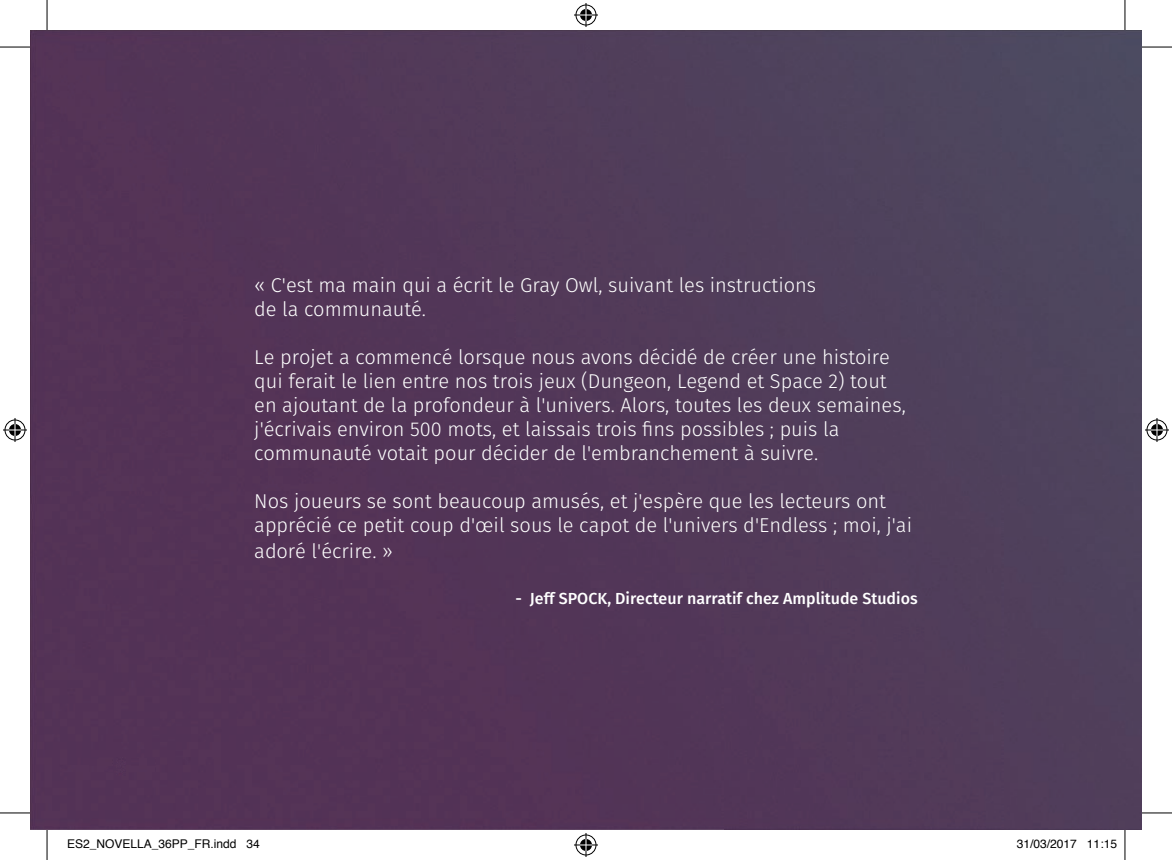
<style>
.page{position:relative;width:1172px;height:860px;background:#fff}
.page>*{position:absolute;margin:0;border:0;box-sizing:border-box;transform-origin:0 0}
.t1{font:300 20px/24px "Fira Sans";color:#fff}
.t2{font:500 16px "Fira Sans";color:#fff}
.t3{font:12px "Helvetica";color:#000}
</style>
<div class="page">
<img style="left:30px;top:30px;width:1111px;height:799px">
<img style="left:90px;top:759px;width:22px;height:12px">
<img style="left:116px;top:757px;width:9px;height:18px">
<img style="left:132px;top:758px;width:24px;height:13px">
<hr style="left:0;top:47px;width:30px;height:1px;background:#000">
<hr style="left:1141px;top:47px;width:30px;height:1px;background:#000">
<hr style="left:0;top:812px;width:30px;height:1px;background:#000">
<hr style="left:1141px;top:812px;width:30px;height:1px;background:#000">
<hr style="left:47px;top:0;width:1px;height:30px;background:#000">
<hr style="left:47px;top:829px;width:1px;height:30px;background:#000">
<hr style="left:1124px;top:0;width:1px;height:30px;background:#000">
<hr style="left:1124px;top:829px;width:1px;height:30px;background:#000">
<svg style="left:574px;top:3px;width:24px;height:24px"></svg>
<svg style="left:574px;top:833px;width:24px;height:23px"></svg>
<svg style="left:3px;top:418px;width:24px;height:24px"></svg>
<svg style="left:1145px;top:418px;width:23px;height:24px"></svg>
<p class="t1" style="left:254px;top:273px;width:563px">« C'est ma main qui a écrit le Gray Owl, suivant les instructions de la communauté.</p>
<p class="t1" style="left:254px;top:345px;width:653px">Le projet a commencé lorsque nous avons décidé de créer une histoire qui ferait le lien entre nos trois jeux (Dungeon, Legend et Space 2) tout en ajoutant de la profondeur à l'univers. Alors, toutes les deux semaines, j'écrivais environ 500 mots, et laissais trois fins possibles ; puis la communauté votait pour décider de l'embranchement à suivre.</p>
<p class="t1" style="left:254px;top:489px;width:659px">Nos joueurs se sont beaucoup amusés, et j'espère que les lecteurs ont apprécié ce petit coup d'œil sous le capot de l'univers d'Endless ; moi, j'ai</p>
<p class="t1" style="left:254px;top:539px;width:140px">adoré l'écrire. »</p>
<p class="t2" style="left:515px;top:587px;width:403px">- Jeff SPOCK, Directeur narratif chez Amplitude Studios</p>
<p class="t3" style="left:67px;top:834px;width:194px">ES2_NOVELLA_36PP_FR.indd 34</p>
<p class="t3" style="left:1016px;top:834px;width:102px">31/03/2017 11:15</p>
</div>
